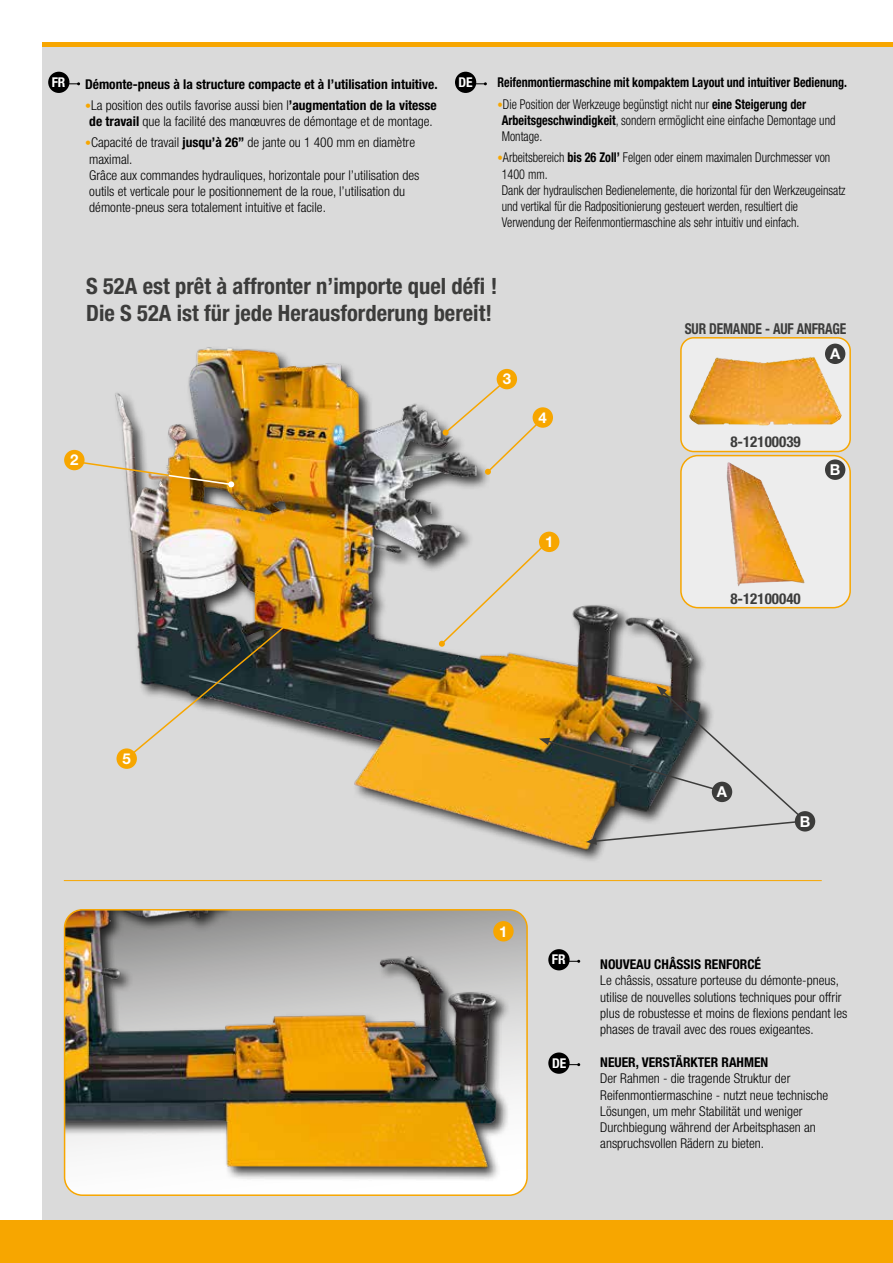
<style>
.page{position:relative;width:893px;height:1263px;background:#fff}
.page>*{position:absolute;margin:0;border:0;box-sizing:border-box;transform-origin:0 0}
.t1{font:700 condensed 22.5px/27px "Helvetica Neue LT Std";color:#3c3c3b}
.t2{font:700 condensed 15px "Helvetica Neue LT Std";letter-spacing:-.01em;color:#3c3c3b;scale:.9 1}
.t3{font:700 condensed 15px "Helvetica Neue LT Std";letter-spacing:-.01em;color:#3c3c3b}
.t4{font:700 15px "Helvetica Neue LT Std";color:#fff}
.t5{font:300 condensed 13.5px/16.2px "Helvetica Neue LT Std";color:#000}
.t6{font:300 condensed 13.5px/16.2px "Helvetica Neue LT Std";color:#000;scale:.9 1}
.t7{font:700 condensed 13.5px "Helvetica Neue LT Std";color:#000}
.t8{font:700 condensed 13.5px "Helvetica Neue LT Std";color:#000;scale:.89 1}
.t9{font:700 condensed 13.5px "Helvetica Neue LT Std";color:#fff}
.s1{font-size:12px;color:#f7a600}
.s2{font-weight:700}
</style>
<div class="page">
<div style="left:43px;top:42px;width:850px;height:1178px;background:#dadada"></div>
<div style="left:0;top:1220px;width:893px;height:43px;background:#f7a600"></div>
<div style="left:43px;top:42px;width:850px;height:5px;background:#f7a600"></div>
<hr style="left:64px;top:880px;width:758px;height:1px;background:#f7a600">
<img style="left:70px;top:340px;width:643px;height:512px">
<svg style="left:439px;top:540px;width:110px;height:107px"></svg>
<svg style="left:443px;top:379px;width:100px;height:96px"></svg>
<svg style="left:124px;top:623px;width:165px;height:138px"></svg>
<div style="left:539px;top:532px;width:20px;height:20px;background:#f7a600;border-radius:50%"></div>
<div style="left:497px;top:369px;width:20px;height:20px;background:#f7a600;border-radius:50%"></div>
<div style="left:533px;top:407px;width:20px;height:21px;background:#f7a600;border-radius:50%"></div>
<div style="left:64px;top:450px;width:21px;height:20px;background:#f7a600;border-radius:50%"></div>
<div style="left:117px;top:748px;width:20px;height:21px;background:#f7a600;border-radius:50%"></div>
<img style="left:76px;top:459px;width:158px;height:28px">
<img style="left:65px;top:910px;width:460px;height:285px">
<div style="left:64px;top:909px;width:464px;height:287px;border:2px solid #f7a600;border-radius:18px"></div>
<div style="left:493px;top:921px;width:21px;height:20px;background:#f7a600;border-radius:50%"></div>
<div style="left:681px;top:338px;width:169px;height:113px;background:#ededed;border-radius:13px"></div>
<img style="left:689px;top:357px;width:153px;height:68px">
<div style="left:680px;top:337px;width:171px;height:115px;border:2px solid #f7a600;border-radius:13px"></div>
<div style="left:681px;top:456px;width:169px;height:152px;background:#ededed;border-radius:17px"></div>
<img style="left:727px;top:462px;width:78px;height:124px">
<div style="left:680px;top:455px;width:171px;height:153px;border:2px solid #f7a600;border-radius:17px"></div>
<div style="left:825px;top:344px;width:20px;height:20px;background:#3c3c3b;border-radius:50%"></div>
<div style="left:825px;top:459px;width:20px;height:21px;background:#3c3c3b;border-radius:50%"></div>
<svg style="left:539px;top:686px;width:271px;height:159px"></svg>
<div style="left:795px;top:811px;width:20px;height:20px;background:#3c3c3b;border-radius:50%"></div>
<div style="left:712px;top:782px;width:20px;height:20px;background:#3c3c3b;border-radius:50%"></div>
<svg style="left:69px;top:82px;width:11px;height:3px"></svg>
<div style="left:48px;top:72px;width:21px;height:21px;background:#000;border-radius:50%"></div>
<svg style="left:570px;top:960px;width:10px;height:3px"></svg>
<div style="left:548px;top:949px;width:22px;height:21px;background:#000;border-radius:50%"></div>
<svg style="left:476px;top:82px;width:11px;height:3px"></svg>
<div style="left:455px;top:72px;width:21px;height:21px;background:#000;border-radius:50%"></div>
<svg style="left:570px;top:1063px;width:10px;height:3px"></svg>
<div style="left:548px;top:1052px;width:22px;height:22px;background:#000;border-radius:50%"></div>
<p class="t9" style="left:52px;top:74px;width:15px">FR</p>
<p class="t7" style="left:85px;top:76px;width:354px">Démonte-pneus à la structure compacte et à l’utilisation intuitive.</p>
<p class="t5" style="left:85px;top:97px;width:353px;text-align:center"><span class="s1">•</span>La position des outils favorise aussi bien l<span class="s2">’augmentation de la vitesse de travail</span> que la facilité des manœuvres de démontage et de montage.</p>
<p class="t5" style="left:89px;top:134px;width:332px;text-indent:-4px"><span class="s1">•</span>Capacité de travail <span class="s2">jusqu’à 26’’</span> de jante ou 1 400 mm en diamètre maximal.<br>Grâce aux commandes hydrauliques, horizontale pour l’utilisation des outils et verticale pour le positionnement de la roue, l’utilisation du démonte-pneus sera totalement intuitive et facile.</p>
<p class="t9" style="left:458px;top:74px;width:16px">DE</p>
<p class="t8" style="left:497px;top:74px;width:394px">Reifenmontiermaschine mit kompaktem Layout und intuitiver Bedienung.</p>
<p class="t6" style="left:502px;top:96px;width:372px;text-indent:-4px"><span class="s1">•</span>Die Position der Werkzeuge begünstigt nicht nur <span class="s2">eine Steigerung der<br>Arbeitsgeschwindigkeit</span>, sondern ermöglicht eine einfache Demontage und<br>Montage.</p>
<p class="t6" style="left:502px;top:149px;width:383px;text-indent:-4px"><span class="s1">•</span>Arbeitsbereich <span class="s2">bis 26 Zoll’</span> Felgen oder einem maximalen Durchmesser von 1400 mm.<br>Dank der hydraulischen Bedienelemente, die horizontal für den Werkzeugeinsatz und vertikal für die Radpositionierung gesteuert werden, resultiert die Verwendung der Reifenmontiermaschine als sehr intuitiv und einfach.</p>
<h1 class="t1" style="left:86px;top:272px;width:413px">S 52A est prêt à affronter n’importe quel défi !<br>Die S 52A ist für jede Herausforderung bereit!</h1>
<p class="t4" style="left:503px;top:370px;width:10px">3</p>
<p class="t4" style="left:539px;top:408px;width:10px">4</p>
<p class="t2" style="left:685px;top:319px;width:181px">SUR DEMANDE - AUF ANFRAGE</p>
<p class="t4" style="left:830px;top:345px;width:12px">A</p>
<p class="t3" style="left:730px;top:433px;width:72px">8-12100039</p>
<p class="t4" style="left:70px;top:451px;width:10px">2</p>
<p class="t4" style="left:123px;top:749px;width:10px">5</p>
<p class="t4" style="left:545px;top:533px;width:10px">1</p>
<p class="t4" style="left:830px;top:460px;width:12px">B</p>
<p class="t3" style="left:730px;top:590px;width:72px">8-12100040</p>
<p class="t4" style="left:499px;top:922px;width:10px">1</p>
<p class="t4" style="left:717px;top:783px;width:12px">A</p>
<p class="t4" style="left:800px;top:812px;width:12px">B</p>
<p class="t9" style="left:552px;top:951px;width:15px">FR</p>
<p class="t9" style="left:552px;top:1055px;width:16px">DE</p>
<p class="t7" style="left:600px;top:956px;width:162px">NOUVEAU CHÂSSIS RENFORCÉ</p>
<p class="t5" style="left:600px;top:972px;width:249px">Le châssis, ossature porteuse du démonte-pneus, utilise de nouvelles solutions techniques pour offrir plus de robustesse et moins de flexions pendant les phases de travail avec des roues exigeantes.</p>
<p class="t7" style="left:600px;top:1054px;width:169px">NEUER, VERSTÄRKTER RAHMEN</p>
<p class="t5" style="left:600px;top:1070px;width:229px">Der Rahmen - die tragende Struktur der Reifenmontiermaschine - nutzt neue technische Lösungen, um mehr Stabilität und weniger Durchbiegung während der Arbeitsphasen an anspruchsvollen Rädern zu bieten.</p>
</div>
